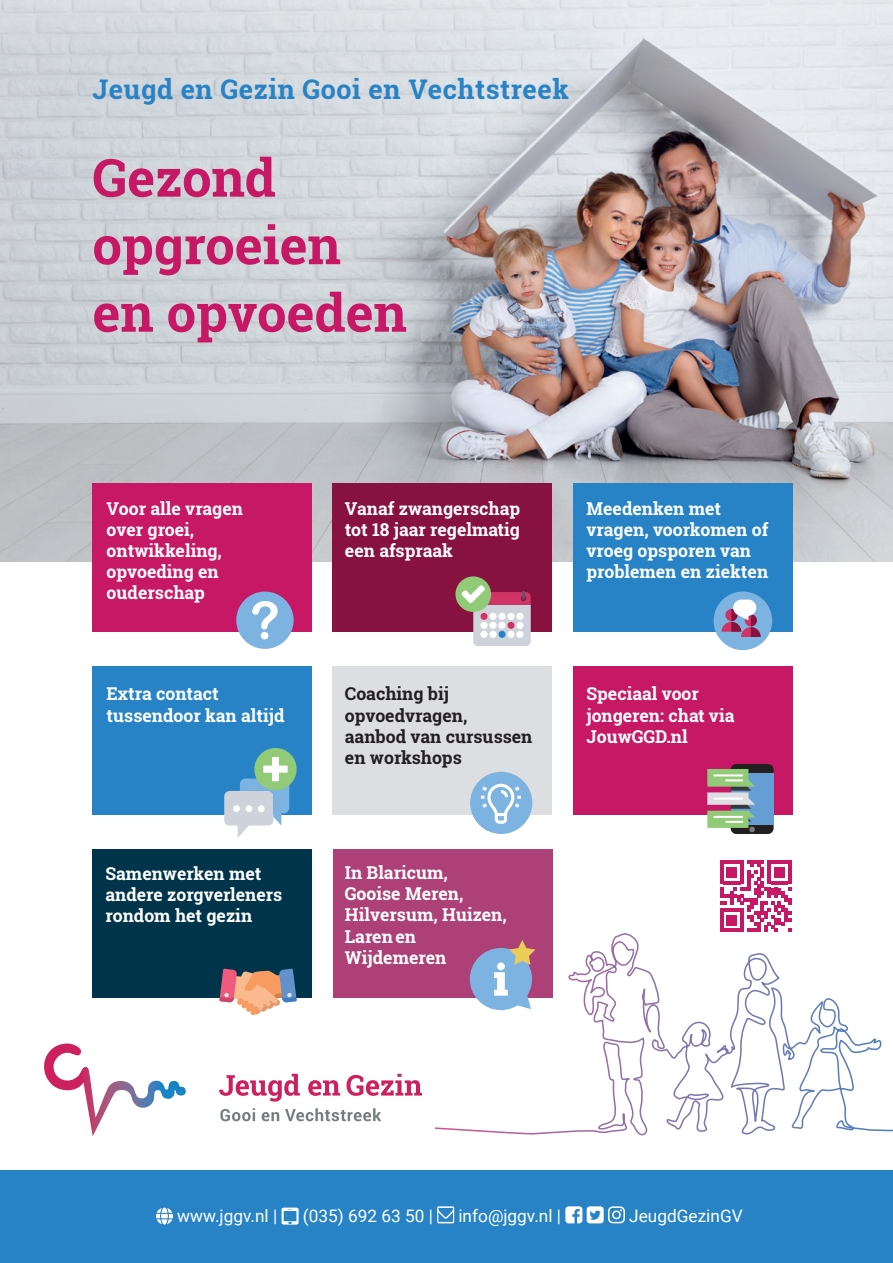
<style>
.page{position:relative;width:893px;height:1263px;background:#fff}
.page>*{position:absolute;margin:0;border:0;box-sizing:border-box;transform-origin:0 0}
.t1{font:700 52.5px/67.5px "Roboto Slab";color:#c61865}
.t2{font:700 27px "Roboto Slab";letter-spacing:.02em;color:#2783c5}
.t3{font:700 17.7px/21.1px "Roboto Slab";color:#fff}
.t4{font:700 17.7px/21.1px "Roboto Slab";color:#231f20}
.t5{font:17.25px "Roboto";color:#fff}
</style>
<div class="page">
<img style="left:0;top:0;width:893px;height:561px">
<div style="left:0;top:1171px;width:893px;height:92px;background:#2783c5"></div>
<div style="left:92px;top:483px;width:219px;height:149px;background:#c61865"></div>
<div style="left:92px;top:666px;width:219px;height:149px;background:#2783c5"></div>
<div style="left:92px;top:849px;width:219px;height:149px;background:#00344a"></div>
<div style="left:333px;top:849px;width:219px;height:149px;background:#ad4077"></div>
<div style="left:333px;top:483px;width:219px;height:149px;background:#871240"></div>
<div style="left:333px;top:666px;width:219px;height:149px;background:#dddee1"></div>
<div style="left:573px;top:483px;width:219px;height:149px;background:#2783c5"></div>
<div style="left:574px;top:666px;width:219px;height:149px;background:#c61865"></div>
<div style="left:236px;top:591px;width:58px;height:58px;background:#7cb3e1;border-radius:50%"></div>
<svg style="left:252px;top:601px;width:26px;height:38px"></svg>
<div style="left:714px;top:591px;width:58px;height:59px;background:#7cb3e1;border-radius:50%"></div>
<svg style="left:722px;top:599px;width:39px;height:38px"></svg>
<div style="left:455px;top:576px;width:36px;height:36px;background:#92cb77;border-radius:50%"></div>
<svg style="left:461px;top:585px;width:70px;height:61px"></svg>
<svg style="left:707px;top:764px;width:67px;height:70px;background:#879797"></svg>
<hr style="left:713px;top:797px;width:30px;height:3px;background:#fff">
<div style="left:254px;top:748px;width:43px;height:42px;background:#92cb77;border-radius:50%"></div>
<svg style="left:224px;top:757px;width:65px;height:81px"></svg>
<div style="left:470px;top:772px;width:62px;height:62px;background:#7cb3e1;border-radius:50%"></div>
<svg style="left:481px;top:784px;width:40px;height:40px"></svg>
<svg style="left:219px;top:969px;width:78px;height:46px"></svg>
<svg style="left:44px;top:1043px;width:142px;height:93px"></svg>
<svg style="left:219px;top:1074px;width:81px;height:28px"></svg>
<svg style="left:308px;top:1080px;width:32px;height:16px"></svg>
<svg style="left:346px;top:1074px;width:76px;height:22px"></svg>
<svg style="left:220px;top:1108px;width:35px;height:13px"></svg>
<svg style="left:262px;top:1112px;width:17px;height:9px"></svg>
<svg style="left:285px;top:1108px;width:96px;height:13px"></svg>
<svg style="left:156px;top:1207px;width:17px;height:17px"></svg>
<svg style="left:282px;top:1207px;width:17px;height:17px"></svg>
<svg style="left:437px;top:1206px;width:17px;height:17px"></svg>
<svg style="left:565px;top:1206px;width:60px;height:17px"></svg>
<svg style="left:720px;top:860px;width:71px;height:70px"></svg>
<svg style="left:435px;top:930px;width:458px;height:205px"></svg>
<h2 class="t2" style="left:92px;top:71px;width:478px">Jeugd en Gezin Gooi en Vechtstreek</h2>
<h1 class="t1" style="left:92px;top:143px;width:316px">Gezond opgroeien en opvoeden</h1>
<p class="t3" style="left:107px;top:497px;width:138px">Voor alle vragen over groei, ontwikkeling, opvoeding en ouderschap</p>
<p class="t3" style="left:107px;top:683px;width:179px">Extra contact tussendoor kan altijd</p>
<p class="t3" style="left:106px;top:863px;width:178px">Samenwerken met andere zorgverleners rondom het gezin</p>
<p class="t3" style="left:345px;top:497px;width:177px;text-align:justify">Vanaf zwangerschap tot 18 jaar regelmatig een afspraak</p>
<p class="t4" style="left:345px;top:683px;width:189px">Coaching bij opvoedvragen, aanbod van cursussen en workshops</p>
<p class="t3" style="left:345px;top:862px;width:163px">In Blaricum,<br>Gooise Meren,<br>Hilversum, Huizen,<br>Larenen<br>Wijdemeren</p>
<p class="t3" style="left:586px;top:497px;width:183px">Meedenken met vragen, voorkomen of vroeg opsporen van problemen en ziekten</p>
<p class="t3" style="left:586px;top:683px;width:149px">Speciaal voor jongeren: chat via<br>JouwGGD.nl</p>
<p class="t5" style="left:177px;top:1204px;width:102px">www.jggv.nl |</p>
<p class="t5" style="left:303px;top:1204px;width:132px">(035) 692 63 50 |</p>
<p class="t5" style="left:458px;top:1204px;width:104px">info@jggv.nl |</p>
<p class="t5" style="left:629px;top:1204px;width:115px">JeugdGezinGV</p>
</div>
